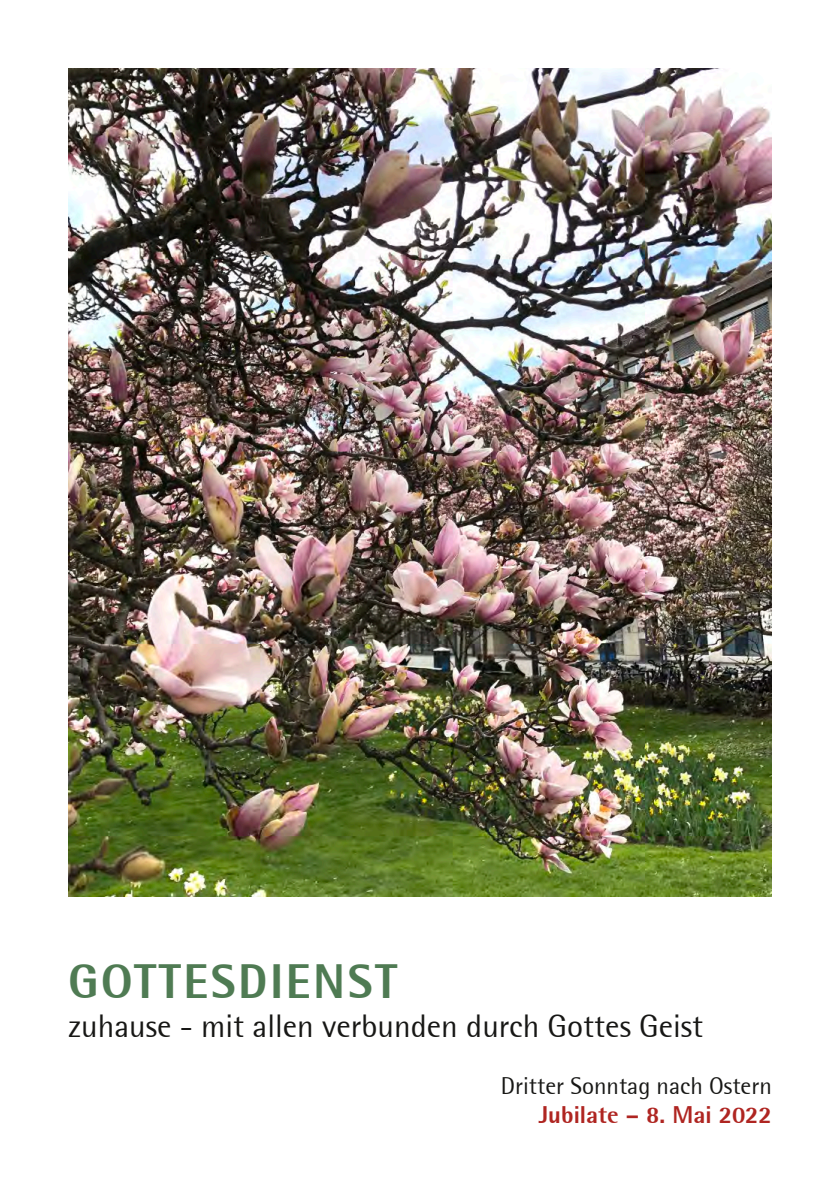
<style>
.page{position:relative;width:840px;height:1191px;background:#fff}
.page>*{position:absolute;margin:0;border:0;box-sizing:border-box;transform-origin:0 0}
.t1{font:800 48px "Rotis Semi Sans";letter-spacing:.05em;color:#4f7b53}
.t2{font:32px "Rotis Semi Sans";color:#171715}
.t3{font:24px/28.8px "Rotis Semi Sans";color:#171715;text-align:right}
.s1{font-weight:800;color:#af2521}
</style>
<div class="page">
<img style="left:68px;top:68px;width:703px;height:828px">
<h1 class="t1" style="left:68px;top:951px;width:330px">GOTTESDIENST</h1>
<h2 class="t2" style="left:68px;top:1006px;width:636px">zuhause - mit allen verbunden durch Gottes Geist</h2>
<p class="t3" style="left:500px;top:1071px;width:272px">Dritter Sonntag nach Ostern<br><span class="s1">Jubilate</span> <span class="s1">–</span> <span class="s1">8. Mai 2022</span></p>
</div>
